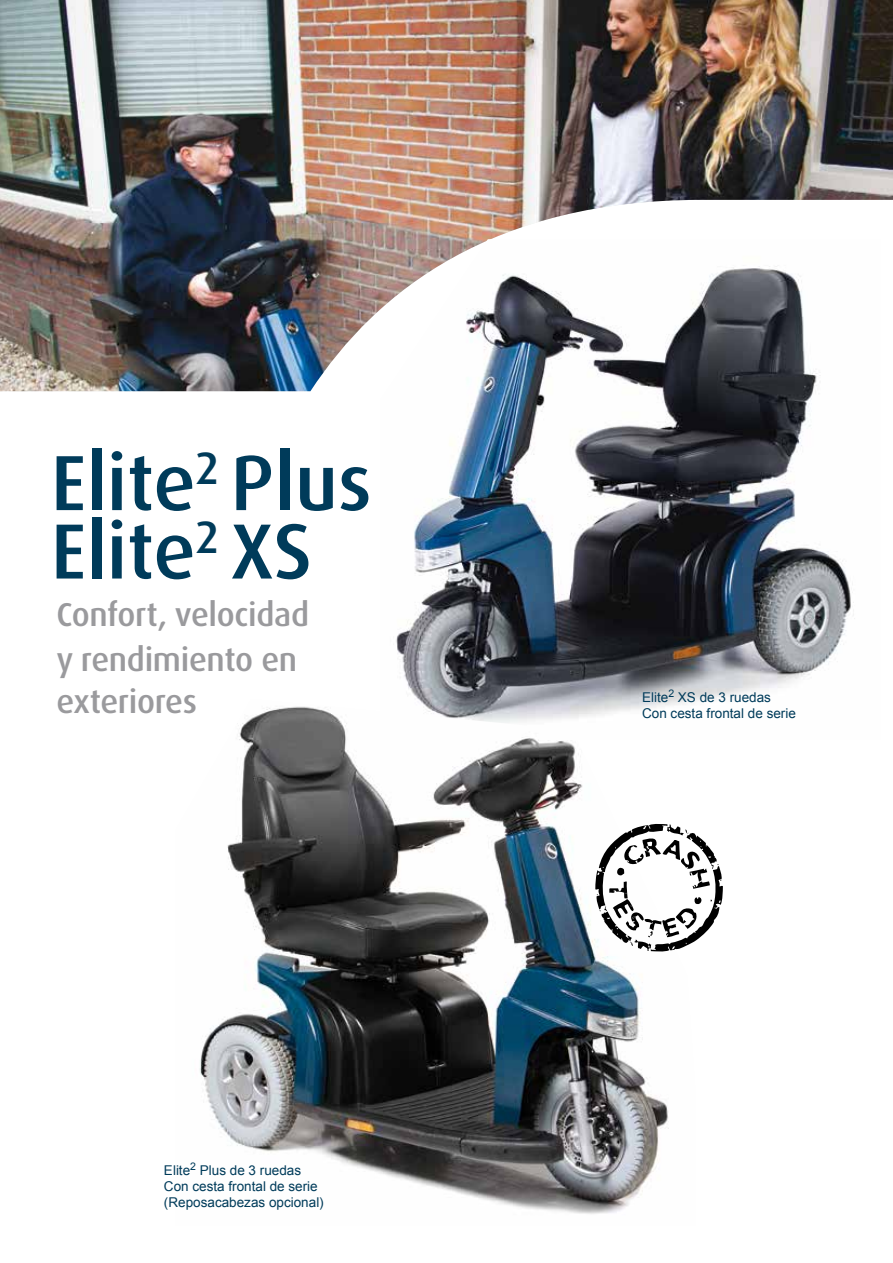
<style>
.page{position:relative;width:893px;height:1263px;background:#fff}
.page>*{position:absolute;margin:0;border:0;box-sizing:border-box;transform-origin:0 0}
.t1{font:500 78.3px "Dax OT";color:#003b5a}
.t2{font:500 33px/45px "Dax OT";letter-spacing:-.01em;color:#9a9a9d}
.t3{font:13.5px/15.9px "Arial";color:#003b5a}
</style>
<div class="page">
<img style="left:0;top:0;width:893px;height:391px">
<img style="left:380px;top:239px;width:500px;height:462px">
<img style="left:199px;top:699px;width:497px;height:515px">
<svg style="left:595px;top:823px;width:128px;height:129px"></svg>
<h1 class="t1" style="left:51px;top:433px;width:322px">Elite<sup>2</sup> Plus</h1>
<h1 class="t1" style="left:51px;top:501px;width:263px">Elite<sup>2</sup> XS</h1>
<h2 class="t2" style="left:56px;top:593px;width:254px">Confort, velocidad y rendimiento en</h2>
<h2 class="t2" style="left:56px;top:680px;width:142px">exteriores</h2>
<p class="t3" style="left:164px;top:1162px;width:161px">Elite<sup>2</sup> Plus de 3 ruedas<br>Con cesta frontal de serie (Reposacabezas opcional)</p>
<p class="t3" style="left:642px;top:689px;width:155px">Elite<sup>2</sup> XS de 3 ruedas<br>Con cesta frontal de serie</p>
</div>
